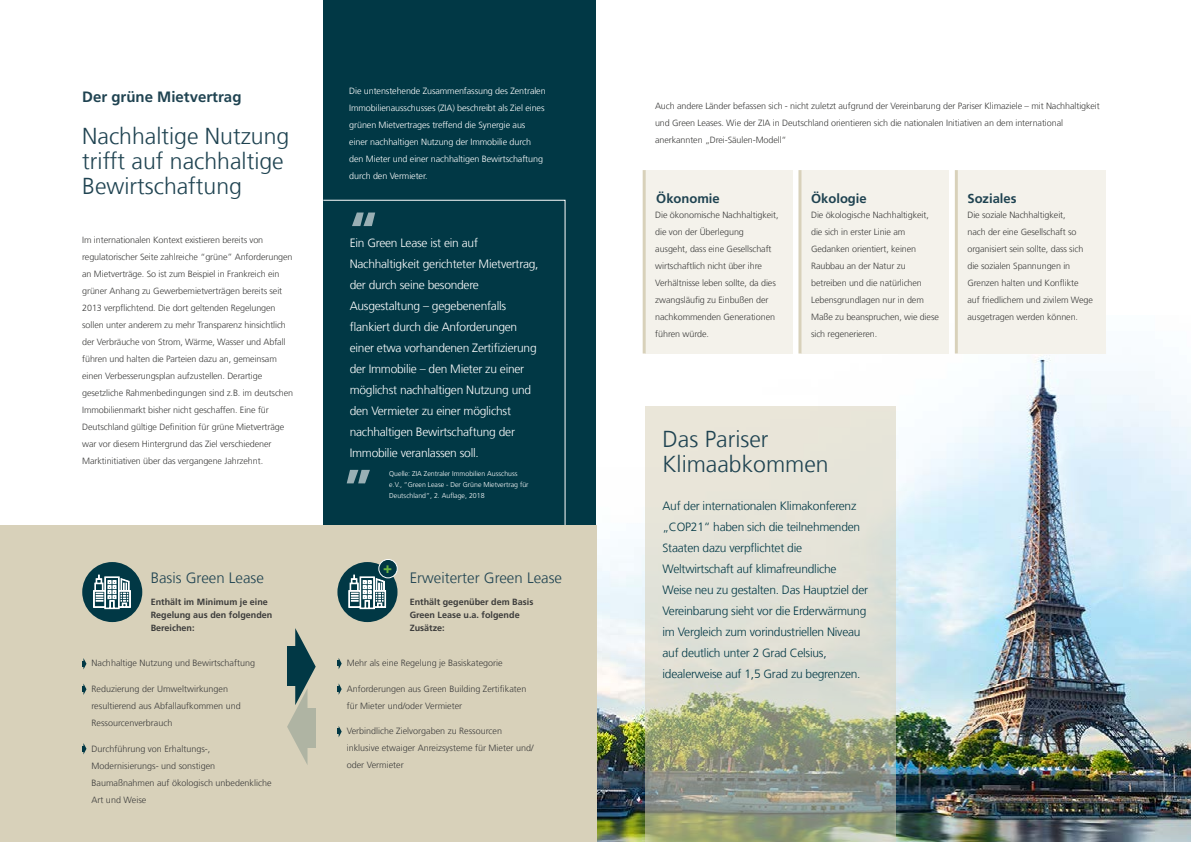
<style>
.page{position:relative;width:1191px;height:842px;background:#fff}
.page>*{position:absolute;margin:0;border:0;box-sizing:border-box;transform-origin:0 0}
.t1{font:900 50px "Frutiger LT Std";color:#fff}
.t2{font:300 23px/25px "Deka Frutiger";color:#1f4351}
.t3{font:300 15px "Deka Frutiger";color:#1f4351}
.t4{font:700 15px "Deka Frutiger";color:#1f4351}
.t5{font:900 15px "Frutiger LT Std";color:#69b542}
.t6{font:700 13px "Deka Frutiger";color:#1f4351}
.t7{font:300 12px/21px "Deka Frutiger";letter-spacing:-.02em;color:#fff}
.t8{font:300 12px/21px "Deka Frutiger";letter-spacing:-.02em;color:#013845}
.t9{font:300 9px/17px "Deka Frutiger";letter-spacing:-.01em;color:#3c3c3b}
.t10{font:300 9px/17px "Deka Frutiger";letter-spacing:-.01em;color:#fff}
.t11{font:700 9px/13px "Deka Frutiger";color:#3c3c3b}
.t12{font:300 7px/11px "Deka Frutiger";color:#fff}
</style>
<div class="page">
<img style="left:596px;top:315px;width:595px;height:527px">
<div style="left:645px;top:170px;width:148px;height:184px;background:#f4f2eb"></div>
<div style="left:801px;top:170px;width:148px;height:184px;background:#f4f2eb"></div>
<div style="left:957px;top:170px;width:148px;height:184px;background:#f4f2eb"></div>
<div style="left:323px;top:0;width:273px;height:534px;background:#013845"></div>
<div style="left:0;top:526px;width:596px;height:316px;background:#d8d1ba"></div>
<svg style="left:82px;top:658px;width:4px;height:11px"></svg>
<svg style="left:82px;top:683px;width:4px;height:12px"></svg>
<svg style="left:82px;top:743px;width:4px;height:11px"></svg>
<svg style="left:337px;top:658px;width:5px;height:11px"></svg>
<svg style="left:337px;top:683px;width:5px;height:12px"></svg>
<svg style="left:337px;top:726px;width:5px;height:11px"></svg>
<div style="left:82px;top:562px;width:60px;height:60px;background:#013845;border-radius:50%"></div>
<svg style="left:93px;top:575px;width:38px;height:34px"></svg>
<div style="left:337px;top:562px;width:60px;height:60px;background:#013845;border-radius:50%"></div>
<svg style="left:348px;top:575px;width:38px;height:34px"></svg>
<svg style="left:287px;top:628px;width:29px;height:137px"></svg>
<div style="left:379px;top:559px;width:18px;height:19px;background:#013845;border-radius:50%"></div>
<div style="left:378px;top:559px;width:19px;height:19px;border:1px solid #fff;border-radius:50%"></div>
<svg style="left:645px;top:406px;width:251px;height:436px;fill:#dfe0d6"></svg>
<hr style="left:642px;top:170px;width:3px;height:184px;background:#d8d1ba">
<hr style="left:798px;top:170px;width:3px;height:184px;background:#d8d1ba">
<hr style="left:954px;top:170px;width:3px;height:184px;background:#d8d1ba">
<h3 class="t4" style="left:82px;top:88px;width:161px">Der grüne Mietvertrag</h3>
<h2 class="t2" style="left:82px;top:124px;width:209px">Nachhaltige Nutzung trifft auf nachhaltige<br>Bewirtschaftung</h2>
<p class="t9" style="left:82px;top:232px;width:212px">Im internationalen Kontext existieren bereits von regulatorischer Seite zahlreiche “grüne” Anforderungen an Mietverträge. So ist zum Beispiel in Frankreich ein grüner Anhang zu Gewerbemietverträgen bereits seit 2013 verpflichtend. Die dort geltenden Regelungen sollen unter anderem zu mehr Transparenz hinsichtlich der Verbräuche von Strom, Wärme, Wasser und Abfall führen und halten die Parteien dazu an, gemeinsam einen Verbesserungsplan aufzustellen. Derartige gesetzliche Rahmenbedingungen sind z.B. im deutschen Immobilienmarkt bisher nicht geschaffen. Eine für Deutschland gültige Definition für grüne Mietverträge war vor diesem Hintergrund das Ziel verschiedener Marktinitiativen über das vergangene Jahrzehnt.</p>
<h3 class="t3" style="left:151px;top:569px;width:115px">Basis Green Lease</h3>
<p class="t11" style="left:151px;top:595px;width:123px">Enthält im Minimum je eine<br>Regelung aus den folgenden<br>Bereichen:</p>
<p class="t9" style="left:91px;top:655px;width:165px">Nachhaltige Nutzung und Bewirtschaftung</p>
<p class="t9" style="left:91px;top:680px;width:151px">Reduzierung der Umweltwirkungen resultierend aus Abfallaufkommen und<br>Ressourcenverbrauch</p>
<p class="t9" style="left:91px;top:740px;width:182px">Durchführung von Erhaltungs-,<br>Modernisierungs- und sonstigen<br>Baumaßnahmen auf ökologisch unbedenkliche<br>Art und Weise</p>
<p class="t10" style="left:349px;top:83px;width:198px">Die untenstehende Zusammenfassung des Zentralen Immobilienausschusses (ZIA) beschreibt als Ziel eines grünen Mietvertrages treffend die Synergie aus einer nachhaltigen Nutzung der Immobilie durch den Mieter und einer nachhaltigen Bewirtschaftung durch den Vermieter.</p>
<h1 class="t1" style="left:348px;top:200px;width:32px">“</h1>
<p class="t7" style="left:350px;top:232px;width:190px">Ein Green Lease ist ein auf Nachhaltigkeit gerichteter Mietvertrag, der durch seine besondere Ausgestaltung – gegebenenfalls flankiert durch die Anforderungen einer etwa vorhandenen Zertifizierung der Immobilie – den Mieter zu einer möglichst nachhaltigen Nutzung und den Vermieter zu einer möglichst nachhaltigen Bewirtschaftung der Immobilie veranlassen soll.</p>
<h1 class="t1" style="left:373px;top:496px;width:32px;rotate:-180deg">“</h1>
<p class="t12" style="left:389px;top:468px;width:141px">Quelle: ZIA Zentraler Immobilien Ausschuss e.V., “Green Lease - Der Grüne Mietvertrag für<br>Deutschland”, 2. Auflage, 2018</p>
<h3 class="t5" style="left:383px;top:558px;width:10px">+</h3>
<h3 class="t3" style="left:410px;top:569px;width:154px">Erweiterter Green Lease</h3>
<p class="t11" style="left:410px;top:595px;width:125px">Enthält gegenüber dem Basis<br>Green Lease u.a. folgende<br>Zusätze:</p>
<p class="t9" style="left:347px;top:655px;width:158px">Mehr als eine Regelung je Basiskategorie</p>
<p class="t9" style="left:347px;top:680px;width:181px">Anforderungen aus Green Building Zertifikaten für Mieter und/oder Vermieter</p>
<p class="t9" style="left:347px;top:723px;width:188px">Verbindliche Zielvorgaben zu Ressourcen inklusive etwaiger Anreizsysteme für Mieter und/ oder Vermieter</p>
<p class="t9" style="left:655px;top:97px;width:446px">Auch andere Länder befassen sich - nicht zuletzt aufgrund der Vereinbarung der Pariser Klimaziele – mit Nachhaltigkeit und Green Leases. Wie der ZIA in Deutschland orientieren sich die nationalen Initiativen an dem international anerkannten „Drei-Säulen-Modell“</p>
<h3 class="t6" style="left:656px;top:190px;width:65px">Ökonomie</h3>
<h3 class="t6" style="left:811px;top:190px;width:57px">Ökologie</h3>
<h3 class="t6" style="left:967px;top:190px;width:51px">Soziales</h3>
<p class="t9" style="left:655px;top:207px;width:125px">Die ökonomische Nachhaltigkeit, die von der Überlegung<br>ausgeht, dass eine Gesellschaft wirtschaftlich nicht über ihre<br>Verhältnisse leben sollte, da dies zwangsläufig zu Einbußen der nachkommenden Generationen führen würde.</p>
<p class="t9" style="left:811px;top:207px;width:129px">Die ökologische Nachhaltigkeit, die sich in erster Linie am<br>Gedanken orientiert, keinen<br>Raubbau an der Natur zu betreiben und die natürlichen<br>Lebensgrundlagen nur in dem<br>Maße zu beanspruchen, wie diese sich regenerieren.</p>
<p class="t9" style="left:967px;top:207px;width:127px">Die soziale Nachhaltigkeit,<br>nach der eine Gesellschaft so organisiert sein sollte, dass sich die sozialen Spannungen in<br>Grenzen halten und Konflikte auf friedlichem und zivilem Wege ausgetragen werden können.</p>
<h2 class="t2" style="left:662px;top:426px;width:168px">Das Pariser<br>Klimaabkommen</h2>
<p class="t8" style="left:662px;top:495px;width:207px">Auf der internationalen Klimakonferenz „COP21“ haben sich die teilnehmenden Staaten dazu verpflichtet die Weltwirtschaft auf klimafreundliche Weise neu zu gestalten. Das Hauptziel der Vereinbarung sieht vor die Erderwärmung im Vergleich zum vorindustriellen Niveau auf deutlich unter 2 Grad Celsius, idealerweise auf 1,5 Grad zu begrenzen.</p>
</div>
